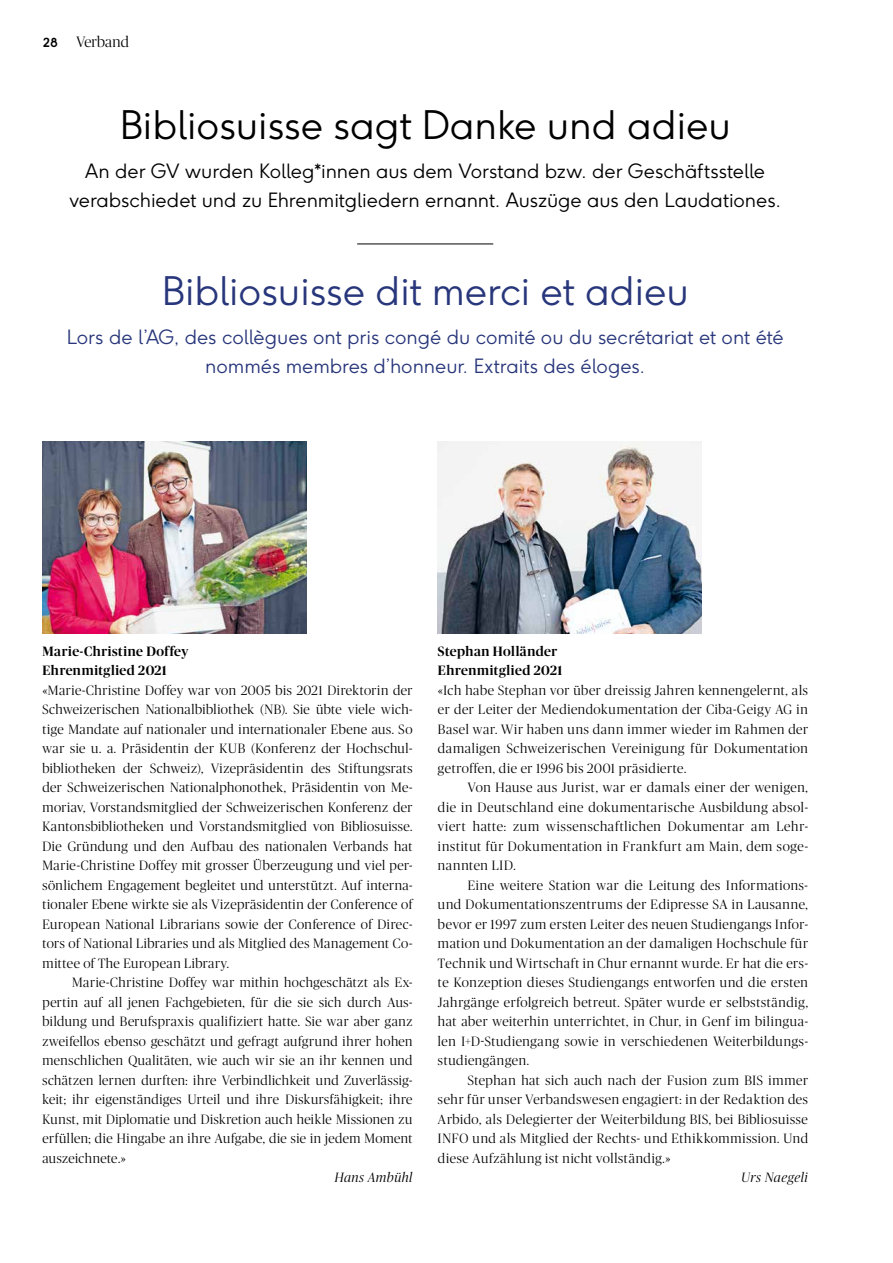
<style>
.page{position:relative;width:893px;height:1263px;background:#fff}
.page>*{position:absolute;margin:0;border:0;box-sizing:border-box;transform-origin:0 0}
.t1{font:300 39px "F37 Ginger";color:#000}
.t2{font:300 39px "F37 Ginger";color:#28367b}
.t3{font:300 19.5px/29.2px "F37 Ginger";color:#000;text-align:center}
.t4{font:300 19.5px/29.2px "F37 Ginger";color:#28367b;text-align:center}
.t5{font:300 15px "Publico Banner";letter-spacing:.005em;color:#000}
.t6{font:300 13.5px/19.5px "Publico Banner";letter-spacing:.04em;color:#000;text-align:justify}
.t7{font:500 13.5px/19.5px "Publico Banner";letter-spacing:.035em;color:#000}
.t8{font:italic 300 13.5px "Publico Banner";letter-spacing:.035em;color:#000}
.s1{font-family:"F37 Ginger";font-weight:700;font-size:12.3px}
</style>
<div class="page">
<hr style="left:357px;top:244px;width:136px;height:1px;background:#000">
<img style="left:43px;top:441px;width:263px;height:192px">
<img style="left:438px;top:441px;width:264px;height:192px">
<p class="t5" style="left:43px;top:32px;width:87px"><span class="s1">28</span> Verband</p>
<h1 class="t1" style="left:120px;top:100px;width:613px">Bibliosuisse sagt Danke und adieu</h1>
<h2 class="t3" style="left:69px;top:156px;width:713px">An der GV wurden Kolleg*innen aus dem Vorstand bzw. der Geschäftsstelle verabschiedet und zu Ehrenmitgliedern ernannt. Auszüge aus den Laudationes.</h2>
<h1 class="t2" style="left:162px;top:266px;width:528px">Bibliosuisse dit merci et adieu</h1>
<h2 class="t4" style="left:67px;top:322px;width:718px">Lors de l’AG, des collègues ont pris congé du comité ou du secrétariat et ont été nommés membres d’honneur. Extraits des éloges.</h2>
<p class="t7" style="left:43px;top:640px;width:147px">Marie-Christine Doffey<br>Ehrenmitglied 2021</p>
<p class="t6" style="left:43px;top:679px;width:371px">«Marie-Christine Doffey war von 2005 bis 2021 Direktorin der Schweizerischen Nationalbibliothek (NB). Sie übte viele wich&shy;tige Mandate auf nationaler und internationaler Ebene aus. So war sie u. a. Präsidentin der KUB (Konferenz der Hochschul&shy;bibliotheken der Schweiz), Vizepräsidentin des Stiftungsrats der Schweizerischen Nationalphonothek, Präsidentin von Me&shy;moriav, Vorstandsmitglied der Schweizerischen Konferenz der Kantonsbibliotheken und Vorstandsmitglied von Bibliosuisse.<br>Die Gründung und den Aufbau des nationalen Verbands hat Marie-Christine Doffey mit grosser Überzeugung und viel per&shy;sönlichem Engagement begleitet und unterstützt. Auf interna&shy;tionaler Ebene wirkte sie als Vizepräsidentin der Conference of European National Librarians sowie der Conference of Direc&shy;tors of National Libraries und als Mitglied des Management Co&shy;mittee of The European Library.</p>
<p class="t6" style="left:43px;top:972px;width:371px;text-indent:30px">Marie-Christine Doffey war mithin hochgeschätzt als Ex&shy;pertin auf all jenen Fachgebieten, für die sie sich durch Aus&shy;bildung und Berufspraxis qualifiziert hatte. Sie war aber ganz zweifellos ebenso geschätzt und gefragt aufgrund ihrer hohen menschlichen Qualitäten, wie auch wir sie an ihr kennen und schätzen lernen durften: ihre Verbindlichkeit und Zuverlässig&shy;keit; ihr eigenständiges Urteil und ihre Diskursfähigkeit; ihre Kunst, mit Diplomatie und Diskretion auch heikle Missionen zu erfüllen; die Hingabe an ihre Aufgabe, die sie in jedem Moment auszeichnete.»</p>
<p class="t8" style="left:335px;top:1169px;width:79px">Hans Ambühl</p>
<p class="t7" style="left:438px;top:640px;width:126px">Stephan Holländer<br>Ehrenmitglied 2021</p>
<p class="t6" style="left:438px;top:679px;width:371px">«Ich habe Stephan vor über dreissig Jahren kennengelernt, als er der Leiter der Mediendokumentation der Ciba-Geigy AG in Basel war. Wir haben uns dann immer wieder im Rahmen der damaligen Schweizerischen Vereinigung für Dokumentation getroffen, die er 1996 bis 2001 präsidierte.</p>
<p class="t6" style="left:438px;top:777px;width:371px;text-indent:30px">Von Hause aus Jurist, war er damals einer der wenigen, die in Deutschland eine dokumentarische Ausbildung absol&shy;viert hatte: zum wissenschaftlichen Dokumentar am Lehr&shy;institut für Dokumentation in Frankfurt am Main, dem soge&shy;nannten LID.</p>
<p class="t6" style="left:438px;top:874px;width:371px;text-indent:30px">Eine weitere Station war die Leitung des Informations&shy;und Dokumentationszentrums der Edipresse SA in Lausanne, bevor er 1997 zum ersten Leiter des neuen Studiengangs Infor&shy;mation und Dokumentation an der damaligen Hochschule für Technik und Wirtschaft in Chur ernannt wurde. Er hat die ers&shy;te Konzeption dieses Studiengangs entworfen und die ersten Jahrgänge erfolgreich betreut. Später wurde er selbstständig, hat aber weiterhin unterrichtet, in Chur, in Genf im bilingua&shy;len I+D-Studiengang sowie in verschiedenen Weiterbildungs&shy;studiengängen.</p>
<p class="t6" style="left:438px;top:1069px;width:371px;text-indent:30px">Stephan hat sich auch nach der Fusion zum BIS immer sehr für unser Verbandswesen engagiert: in der Redaktion des Arbido, als Delegierter der Weiterbildung BIS, bei Bibliosuisse INFO und als Mitglied der Rechts- und Ethikkommission. Und diese Aufzählung ist nicht vollständig.»</p>
<p class="t8" style="left:741px;top:1168px;width:68px">Urs Naegeli</p>
</div>
